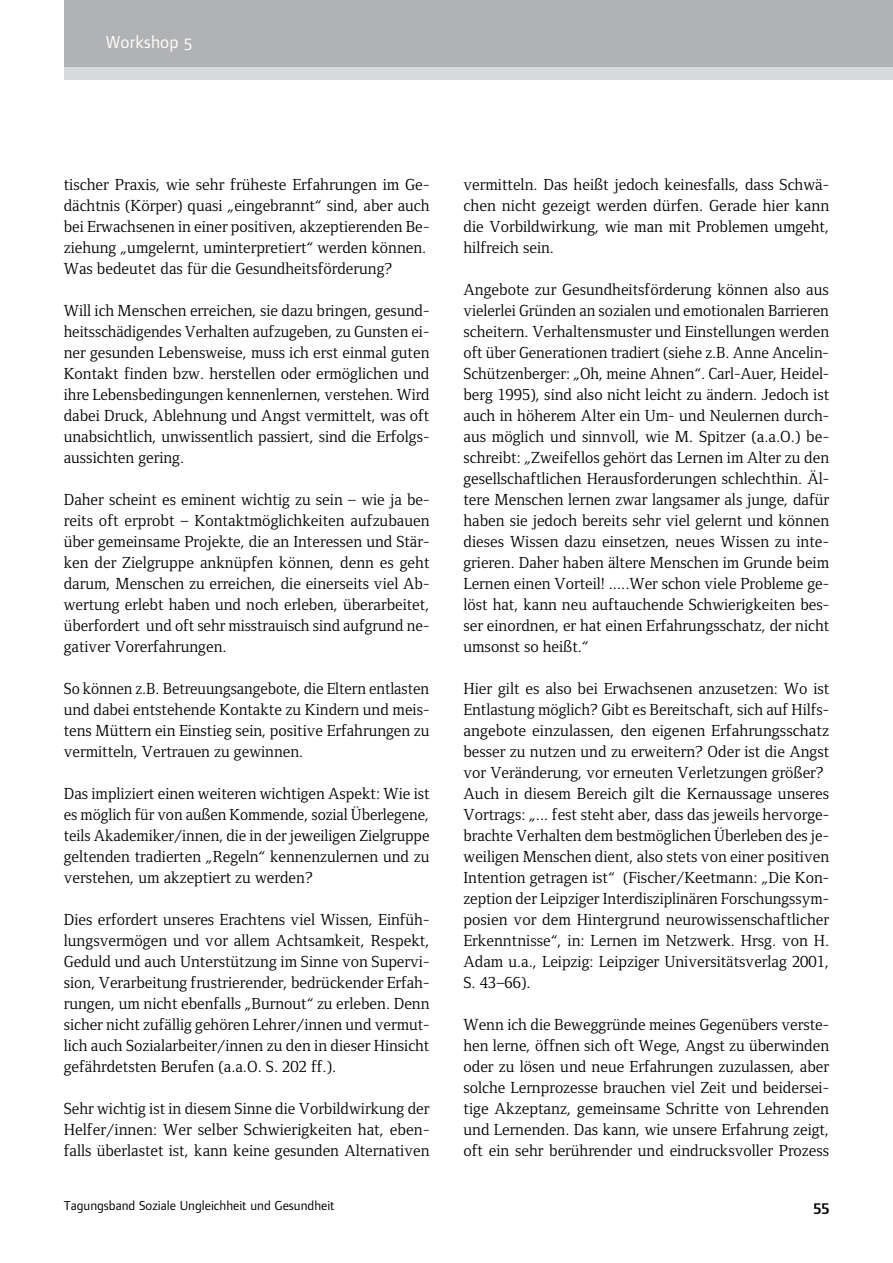
<style>
.page{position:relative;width:893px;height:1263px;background:#fff}
.page>*{position:absolute;margin:0;border:0;box-sizing:border-box;transform-origin:0 0}
.t1{font:18px "Foundry Form Sans Book OSF";letter-spacing:.015em;color:#fff}
.t2{font:16.5px/21px "Foundry Form Serif";color:#000;text-align:justify}
.t3{font:16.5px "Foundry Form Sans Demi OSF";color:#000}
.t4{font:13.5px "Foundry Form Sans Book OSF";color:#000}
</style>
<div class="page">
<div style="left:64px;top:0;width:829px;height:67px;background:#b1b2b4"></div>
<div style="left:64px;top:67px;width:829px;height:12px;background:#d9dadb"></div>
<p class="t1" style="left:106px;top:32px;width:87px">Workshop 5</p>
<p class="t2" style="left:64px;top:174px;width:367px;text-align:left">tischer Praxis, wie sehr früheste Erfahrungen im Ge&shy;dächtnis (Körper) quasi „eingebrannt“ sind, aber auch bei Erwachsenen in einer positiven, akzeptierenden Be&shy;ziehung „umgelernt, uminterpretiert“ werden können.<br>Was bedeutet das für die Gesundheitsförderung?</p>
<p class="t2" style="left:64px;top:300px;width:367px">Will ich Menschen erreichen, sie dazu bringen, gesund&shy;heitsschädigendes Verhalten aufzugeben, zu Gunsten ei&shy;ner gesunden Lebensweise, muss ich erst einmal guten Kontakt finden bzw. herstellen oder ermöglichen und ihre Lebensbedingungen kennenlernen, verstehen. Wird dabei Druck, Ablehnung und Angst vermittelt, was oft unabsichtlich, unwissentlich passiert, sind die Erfolgs&shy;aussichten gering.</p>
<p class="t2" style="left:64px;top:489px;width:367px">Daher scheint es eminent wichtig zu sein – wie ja be&shy;reits oft erprobt – Kontaktmöglichkeiten aufzubauen über gemeinsame Projekte, die an Interessen und Stär&shy;ken der Zielgruppe anknüpfen können, denn es geht darum, Menschen zu erreichen, die einerseits viel Ab&shy;wertung erlebt haben und noch erleben, überarbeitet, überfordert und oft sehr misstrauisch sind aufgrund ne&shy;gativer Vorerfahrungen.</p>
<p class="t2" style="left:64px;top:678px;width:367px">So können z.B. Betreuungsangebote, die Eltern entlasten und dabei entstehende Kontakte zu Kindern und meis&shy;tens Müttern ein Einstieg sein, positive Erfahrungen zu vermitteln, Vertrauen zu gewinnen.</p>
<p class="t2" style="left:64px;top:783px;width:367px">Das impliziert einen weiteren wichtigen Aspekt: Wie ist es möglich für von außen Kommende, sozial Überlegene, teils Akademiker/innen, die in der jeweiligen Zielgruppe geltenden tradierten „Regeln“ kennenzulernen und zu verstehen, um akzeptiert zu werden?</p>
<p class="t2" style="left:64px;top:909px;width:367px">Dies erfordert unseres Erachtens viel Wissen, Einfüh&shy;lungsvermögen und vor allem Achtsamkeit, Respekt, Geduld und auch Unterstützung im Sinne von Supervi&shy;sion, Verarbeitung frustrierender, bedrückender Erfah&shy;rungen, um nicht ebenfalls „Burnout“ zu erleben. Denn sicher nicht zufällig gehören Lehrer/innen und vermut&shy;lich auch Sozialarbeiter/innen zu den in dieser Hinsicht gefährdetsten Berufen (a.a.O. S. 202 ff.).</p>
<p class="t2" style="left:64px;top:1098px;width:367px">Sehr wichtig ist in diesem Sinne die Vorbildwirkung der Helfer/innen: Wer selber Schwierigkeiten hat, eben&shy;falls überlastet ist, kann keine gesunden Alternativen</p>
<p class="t2" style="left:463px;top:174px;width:367px">vermitteln. Das heißt jedoch keinesfalls, dass Schwä&shy;chen nicht gezeigt werden dürfen. Gerade hier kann die Vorbildwirkung, wie man mit Problemen umgeht, hilfreich sein.</p>
<p class="t2" style="left:463px;top:279px;width:367px">Angebote zur Gesundheitsförderung können also aus vielerlei Gründen an sozialen und emotionalen Barrieren scheitern. Verhaltensmuster und Einstellungen werden oft über Generationen tradiert (siehe z.B. Anne Ancelin-Schützenberger: „Oh, meine Ahnen“. Carl-Auer, Heidel&shy;berg 1995), sind also nicht leicht zu ändern. Jedoch ist auch in höherem Alter ein Um- und Neulernen durch&shy;aus möglich und sinnvoll, wie M. Spitzer (a.a.O.) be&shy;schreibt: „Zweifellos gehört das Lernen im Alter zu den gesellschaftlichen Herausforderungen schlechthin. Äl&shy;tere Menschen lernen zwar langsamer als junge, dafür haben sie jedoch bereits sehr viel gelernt und können dieses Wissen dazu einsetzen, neues Wissen zu inte&shy;grieren. Daher haben ältere Menschen im Grunde beim Lernen einen Vorteil! .....Wer schon viele Probleme ge&shy;löst hat, kann neu auftauchende Schwierigkeiten bes&shy;ser einordnen, er hat einen Erfahrungsschatz, der nicht umsonst so heißt.“</p>
<p class="t2" style="left:463px;top:678px;width:367px;text-align:left">Hier gilt es also bei Erwachsenen anzusetzen: Wo ist Entlastung möglich? Gibt es Bereitschaft, sich auf Hilfs&shy;angebote einzulassen, den eigenen Erfahrungsschatz besser zu nutzen und zu erweitern? Oder ist die Angst vor Veränderung, vor erneuten Verletzungen größer?<br>Auch in diesem Bereich gilt die Kernaussage unseres Vortrags: „... fest steht aber, dass das jeweils hervorge&shy;brachte Verhalten dem bestmöglichen Überleben des je&shy;weiligen Menschen dient, also stets von einer positiven Intention getragen ist“ (Fischer/Keetmann: „Die Kon&shy;zeption der Leipziger Interdisziplinären Forschungssym&shy;posien vor dem Hintergrund neurowissenschaftlicher Erkenntnisse“, in: Lernen im Netzwerk. Hrsg. von H.<br>Adam u.a., Leipzig: Leipziger Universitätsverlag 2001, S. 43–66).</p>
<p class="t2" style="left:463px;top:1014px;width:367px">Wenn ich die Beweggründe meines Gegenübers verste&shy;hen lerne, öffnen sich oft Wege, Angst zu überwinden oder zu lösen und neue Erfahrungen zuzulassen, aber solche Lernprozesse brauchen viel Zeit und beidersei&shy;tige Akzeptanz, gemeinsame Schritte von Lehrenden und Lernenden. Das kann, wie unsere Erfahrung zeigt, oft ein sehr berührender und eindrucksvoller Prozess</p>
<p class="t4" style="left:64px;top:1198px;width:272px">Tagungsband Soziale Ungleichheit und Gesundheit</p>
<p class="t3" style="left:814px;top:1197px;width:17px">55</p>
</div>
